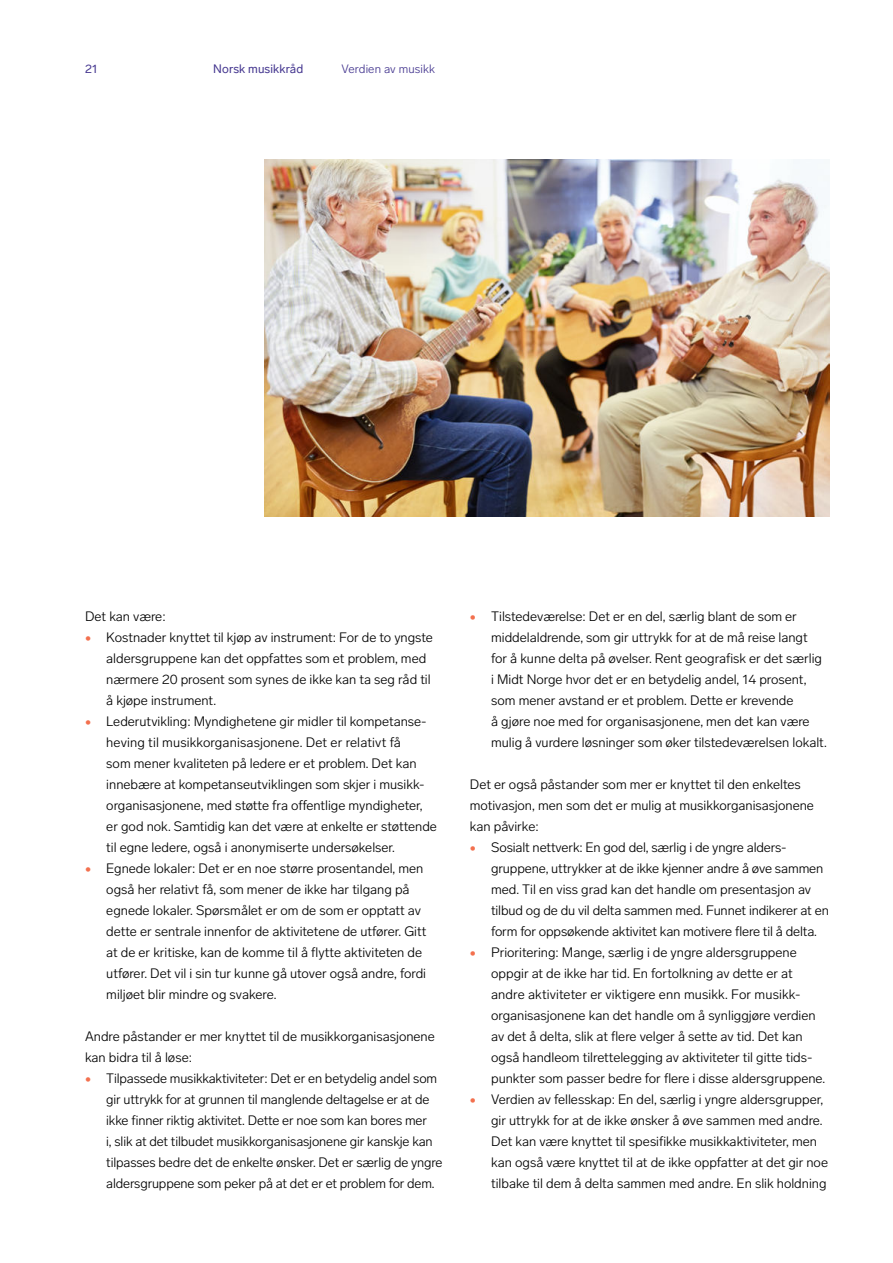
<style>
.page{position:relative;width:893px;height:1263px;background:#fff}
.page>*{position:absolute;margin:0;border:0;box-sizing:border-box;transform-origin:0 0}
.t1{font:300 13.5px/21px "Lab Grotesque";color:#000}
.t2{font:12px "Lab Grotesque";letter-spacing:.01em;color:#44368f}
.t3{font:300 12px "Lab Grotesque";letter-spacing:.01em;color:#44368f}
.s1{font-weight:500;font-size:12px;color:#f3704e}
</style>
<div class="page">
<img style="left:265px;top:159px;width:564px;height:357px">
<p class="t2" style="left:85px;top:62px;width:14px">21</p>
<p class="t2" style="left:213px;top:63px;width:92px">Norsk musikkråd</p>
<p class="t3" style="left:342px;top:63px;width:95px">Verdien av musikk</p>
<p class="t1" style="left:85px;top:606px;width:82px">Det kan være:</p>
<p class="t1" style="left:106px;top:627px;width:328px;text-indent:-21px"><span class="s1">•</span> Kostnader knyttet til kjøp av instrument: For de to yngste aldersgruppene kan det oppfattes som et problem, med nærmere 20 prosent som synes de ikke kan ta seg råd til å kjøpe instrument.</p>
<p class="t1" style="left:106px;top:711px;width:332px;text-indent:-21px"><span class="s1">•</span> Lederutvikling: Myndighetene gir midler til kompetanse&shy;heving til musikkorganisasjonene. Det er relativt få<br>som mener kvaliteten på ledere er et problem. Det kan innebære at kompetanseutviklingen som skjer i musikk&shy;organisasjonene, med støtte fra offentlige myndigheter, er god nok. Samtidig kan det være at enkelte er støttende til egne ledere, også i anonymiserte undersøkelser.</p>
<p class="t1" style="left:106px;top:858px;width:322px;text-indent:-21px"><span class="s1">•</span> Egnede lokaler: Det er en noe større prosentandel, men også her relativt få, som mener de ikke har tilgang på egnede lokaler. Spørsmålet er om de som er opptatt av dette er sentrale innenfor de aktivitetene de utfører. Gitt at de er kritiske, kan de komme til å flytte aktiviteten de utfører. Det vil i sin tur kunne gå utover også andre, fordi miljøet blir mindre og svakere.</p>
<p class="t1" style="left:85px;top:1026px;width:351px">Andre påstander er mer knyttet til de musikkorganisasjonene kan bidra til å løse:</p>
<p class="t1" style="left:106px;top:1068px;width:338px;text-indent:-21px"><span class="s1">•</span> Tilpassede musikkaktiviteter: Det er en betydelig andel som gir uttrykk for at grunnen til manglende deltagelse er at de ikke finner riktig aktivitet. Dette er noe som kan bores mer<br>i, slik at det tilbudet musikkorganisasjonene gir kanskje kan tilpasses bedre det de enkelte ønsker. Det er særlig de yngre aldersgruppene som peker på at det er et problem for dem.</p>
<p class="t1" style="left:491px;top:606px;width:337px;text-indent:-21px"><span class="s1">•</span> Tilstedeværelse: Det er en del, særlig blant de som er middelaldrende, som gir uttrykk for at de må reise langt for å kunne delta på øvelser. Rent geografisk er det særlig i Midt Norge hvor det er en betydelig andel, 14 prosent, som mener avstand er et problem. Dette er krevende<br>å gjøre noe med for organisasjonene, men det kan være mulig å vurdere løsninger som øker tilstedeværelsen lokalt.</p>
<p class="t1" style="left:470px;top:774px;width:346px">Det er også påstander som mer er knyttet til den enkeltes motivasjon, men som det er mulig at musikkorganisasjonene kan påvirke:</p>
<p class="t1" style="left:491px;top:837px;width:339px;text-indent:-21px"><span class="s1">•</span> Sosialt nettverk: En god del, særlig i de yngre alders&shy;gruppene, uttrykker at de ikke kjenner andre å øve sammen med. Til en viss grad kan det handle om presentasjon av tilbud og de du vil delta sammen med. Funnet indikerer at en form for oppsøkende aktivitet kan motivere flere til å delta.</p>
<p class="t1" style="left:491px;top:942px;width:336px;text-indent:-21px"><span class="s1">•</span> Prioritering: Mange, særlig i de yngre aldersgruppene oppgir at de ikke har tid. En fortolkning av dette er at andre aktiviteter er viktigere enn musikk. For musikk&shy;organisasjonene kan det handle om å synliggjøre verdien av det å delta, slik at flere velger å sette av tid. Det kan også handleom tilrettelegging av aktiviteter til gitte tids&shy;punkter som passer bedre for flere i disse aldersgruppene.</p>
<p class="t1" style="left:491px;top:1089px;width:338px;text-indent:-21px"><span class="s1">•</span> Verdien av fellesskap: En del, særlig i yngre aldersgrupper, gir uttrykk for at de ikke ønsker å øve sammen med andre.<br>Det kan være knyttet til spesifikke musikkaktiviteter, men kan også være knyttet til at de ikke oppfatter at det gir noe tilbake til dem å delta sammen med andre. En slik holdning</p>
</div>
